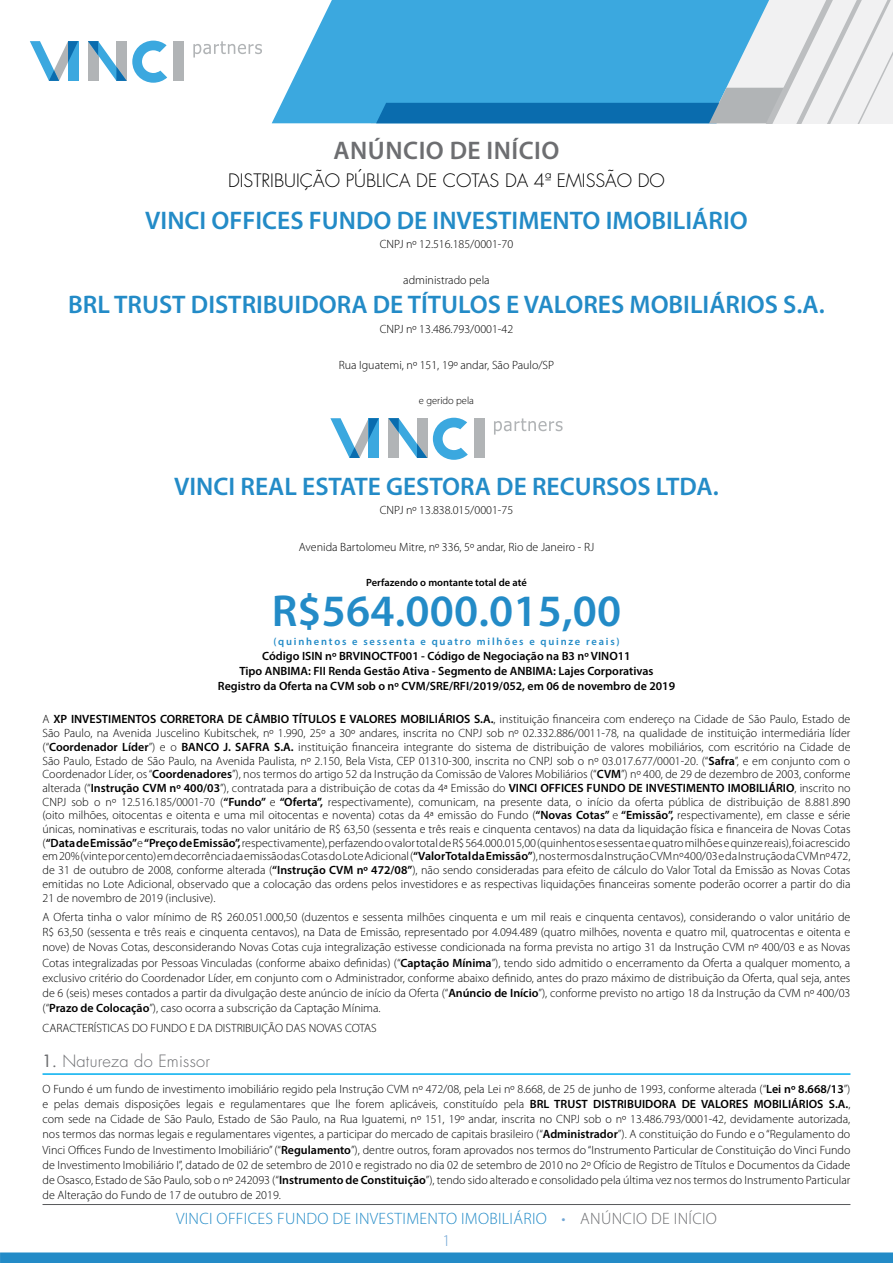
<style>
.page{position:relative;width:893px;height:1263px;background:#fff}
.page>*{position:absolute;margin:0;border:0;box-sizing:border-box;transform-origin:0 0}
.t1{font:600 45px "Myriad Pro";letter-spacing:.005em;color:#238bc7}
.t2{font:600 25.5px "Myriad Pro";color:#238bc7}
.t3{font:600 25.5px "Myriad Pro";letter-spacing:.02em;color:#6d6e71}
.t4{font:300 18px "Futura";color:#000}
.t5{font:300 16.5px/21.8px "Myriad Pro";letter-spacing:.02em;color:#238bc7;text-align:center}
.t6{font:300 16.5px "Futura";letter-spacing:.015em;color:#6d6e71}
.t7{font:300 12px/13.6px "Myriad Pro";color:#000;text-align:justify}
.t8{font:600 12px/15.1px "Myriad Pro";color:#000;text-align:center}
.t9{font:600 10.5px "Myriad Pro";letter-spacing:.17em;color:#238bc7}
.t10{font:600 10.5px "Myriad Pro";color:#000}
.t11{font:300 10.5px "Myriad Pro";color:#000}
.s1{font-weight:600}
.s2{font-weight:400}
.s3{color:#71a6d5}
.s4{color:#6d6e71}
</style>
<div class="page">
<div style="left:0;top:1252px;width:893px;height:11px;background:#238bc7"></div>
<hr style="left:43px;top:1204px;width:807px;height:1px;background:#58595b">
<svg style="left:272px;top:0;width:104px;height:123px;fill:#3ba8df"></svg>
<svg style="left:376px;top:0;width:517px;height:123px"></svg>
<div style="left:173px;top:41px;width:11px;height:40px;background:#b1b4b6"></div>
<svg style="left:30px;top:41px;width:48px;height:40px"></svg>
<svg style="left:88px;top:41px;width:79px;height:42px"></svg>
<svg style="left:193px;top:41px;width:69px;height:17px"></svg>
<hr style="left:43px;top:1073px;width:807px;height:2px;background:#00aeef">
<div style="left:474px;top:418px;width:10px;height:40px;background:#b1b4b6"></div>
<svg style="left:433px;top:418px;width:35px;height:42px"></svg>
<svg style="left:330px;top:418px;width:49px;height:40px"></svg>
<svg style="left:388px;top:418px;width:39px;height:40px"></svg>
<svg style="left:494px;top:418px;width:69px;height:17px"></svg>
<h2 class="t3" style="left:333px;top:135px;width:227px">ANÚNCIO DE INÍCIO</h2>
<h3 class="t4" style="left:228px;top:169px;width:438px">DISTRIBUIÇÃO PÚBLICA DE COTAS DA 4ª EMISSÃO DO</h3>
<h2 class="t2" style="left:145px;top:204px;width:604px">VINCI OFFICES FUNDO DE INVESTIMENTO IMOBILIÁRIO</h2>
<p class="t7" style="left:380px;top:237px;width:135px">CNPJ nº 12.516.185/0001-70</p>
<p class="t7" style="left:403px;top:274px;width:88px">administrado pela</p>
<h2 class="t2" style="left:68px;top:289px;width:758px">BRL TRUST DISTRIBUIDORA DE TÍTULOS E VALORES MOBILIÁRIOS S.A.</h2>
<p class="t7" style="left:380px;top:322px;width:135px">CNPJ nº 13.486.793/0001-42</p>
<p class="t7" style="left:339px;top:359px;width:217px">Rua Iguatemi, nº 151, 19º andar, São Paulo/SP</p>
<p class="t11" style="left:419px;top:395px;width:57px">e gerido pela</p>
<h2 class="t2" style="left:174px;top:470px;width:546px">VINCI REAL ESTATE GESTORA DE RECURSOS LTDA.</h2>
<p class="t7" style="left:380px;top:504px;width:135px">CNPJ nº 13.838.015/0001-75</p>
<p class="t7" style="left:299px;top:540px;width:297px">Avenida Bartolomeu Mitre, nº 336, 5º andar, Rio de Janeiro - RJ</p>
<p class="t10" style="left:366px;top:575px;width:162px">Perfazendo o montante total de até</p>
<h1 class="t1" style="left:272px;top:583px;width:351px">R$564.000.015,00</h1>
<p class="t9" style="left:273px;top:634px;width:348px">(quinhentos e sessenta e quatro milhões e quinze reais)</p>
<p class="t8" style="left:218px;top:648px;width:459px">Código ISIN nº BRVINOCTF001 - Código de Negociação na B3 nº VINO11<br>Tipo ANBIMA: FII Renda Gestão Ativa - Segmento de ANBIMA: Lajes Corporativas<br>Registro da Oferta na CVM sob o nº CVM/SRE/RFI/2019/052, em 06 de novembro de 2019</p>
<p class="t7" style="left:43px;top:713px;width:809px">A <span class="s1">XP INVESTIMENTOS CORRETORA DE CÂMBIO TÍTULOS E VALORES MOBILIÁRIOS S.A.</span>, instituição financeira com endereço na Cidade de São Paulo, Estado de São Paulo, na Avenida Juscelino Kubitschek, nº 1.990, 25º a 30º andares, inscrita no CNPJ sob nº 02.332.886/0011-78, na qualidade de instituição intermediária líder (“<span class="s1">Coordenador Líder</span>”) e o <span class="s1">BANCO J. SAFRA S.A.</span> instituição financeira integrante do sistema de distribuição de valores mobiliários, com escritório na Cidade de São Paulo, Estado de São Paulo, na Avenida Paulista, nº 2.150, Bela Vista, CEP 01310-300, inscrita no CNPJ sob o nº 03.017.677/0001-20. (“<span class="s1">Safra</span>”, e em conjunto com o Coordenador Líder, os “<span class="s1">Coordenadores</span>”), nos termos do artigo 52 da Instrução da Comissão de Valores Mobiliários (“<span class="s1">CVM</span>”) nº 400, de 29 de dezembro de 2003, conforme alterada (“<span class="s1">Instrução CVM nº 400/03</span>”), contratada para a distribuição de cotas da 4ª Emissão do <span class="s1">VINCI OFFICES FUNDO DE INVESTIMENTO IMOBILIÁRIO</span>, inscrito no CNPJ sob o nº 12.516.185/0001-70 (<span class="s1">“Fundo”</span> e <span class="s1">“Oferta”,</span> respectivamente), comunicam, na presente data, o início da oferta pública de distribuição de 8.881.890 (oito milhões, oitocentas e oitenta e uma mil oitocentas e noventa) cotas da 4ª emissão do Fundo (<span class="s1">“Novas Cotas”</span> e <span class="s1">“Emissão”,</span> respectivamente), em classe e série únicas, nominativas e escriturais, todas no valor unitário de R$ 63,50 (sessenta e três reais e cinquenta centavos) na data da liquidação física e financeira de Novas Cotas (<span class="s1">“Data de Emissão”</span> e <span class="s1">“Preço de Emissão”,</span> respectivamente), perfazendo o valor total de R$ 564.000.015,00 (quinhentos e sessenta e quatro milhões e quinze reais), foi acrescido em 20% (vinte por cento) em decorrência da emissão das Cotas do Lote Adicional (<span class="s1">“Valor Total da Emissão”</span>), nos termos da Instrução CVM nº 400/03 e da Instrução da CVM nº 472, de 31 de outubro de 2008, conforme alterada (<span class="s1">“Instrução CVM nº 472/08”</span>), não sendo consideradas para efeito de cálculo do Valor Total da Emissão as Novas Cotas emitidas no Lote Adicional, observado que a colocação das ordens pelos investidores e as respectivas liquidações financeiras somente poderão ocorrer a partir do dia 21 de novembro de 2019 (inclusive).</p>
<p class="t7" style="left:43px;top:910px;width:809px;line-height:15.1px">A Oferta tinha o valor mínimo de R$ 260.051.000,50 (duzentos e sessenta milhões cinquenta e um mil reais e cinquenta centavos), considerando o valor unitário de R$ 63,50 (sessenta e três reais e cinquenta centavos), na Data de Emissão, representado por 4.094.489 (quatro milhões, noventa e quatro mil, quatrocentas e oitenta e nove) de Novas Cotas, desconsiderando Novas Cotas cuja integralização estivesse condicionada na forma prevista no artigo 31 da Instrução CVM nº 400/03 e as Novas Cotas integralizadas por Pessoas Vinculadas (conforme abaixo definidas) (“<span class="s1">Captação Mínima</span>”), tendo sido admitido o encerramento da Oferta a qualquer momento, a exclusivo critério do Coordenador Líder, em conjunto com o Administrador, conforme abaixo definido, antes do prazo máximo de distribuição da Oferta, qual seja, antes de 6 (seis) meses contados a partir da divulgação deste anúncio de início da Oferta (“<span class="s1">Anúncio de Início</span>”), conforme previsto no artigo 18 da Instrução da CVM nº 400/03 (“<span class="s1">Prazo de Colocação</span>”), caso ocorra a subscrição da Captação Mínima.</p>
<p class="t7" style="left:43px;top:1021px;width:336px">CARACTERÍSTICAS DO FUNDO E DA DISTRIBUIÇÃO DAS NOVAS COTAS</p>
<h3 class="t6" style="left:43px;top:1050px;width:169px"><span class="s2">1.</span> Natureza do Emissor</h3>
<p class="t7" style="left:43px;top:1081px;width:809px;line-height:15.1px">O Fundo é um fundo de investimento imobiliário regido pela Instrução CVM nº 472/08, pela Lei nº 8.668, de 25 de junho de 1993, conforme alterada (“<span class="s1">Lei nº 8.668/13</span>”) e pelas demais disposições legais e regulamentares que lhe forem aplicáveis, constituído pela <span class="s1">BRL TRUST DISTRIBUIDORA DE VALORES MOBILIÁRIOS S.A.</span>, com sede na Cidade de São Paulo, Estado de São Paulo, na Rua Iguatemi, nº 151, 19º andar, inscrita no CNPJ sob o nº 13.486.793/0001-42, devidamente autorizada, nos termos das normas legais e regulamentares vigentes, a participar do mercado de capitais brasileiro (“<span class="s1">Administrador</span>”). A constituição do Fundo e o “Regulamento do Vinci Offices Fundo de Investimento Imobiliário” (“<span class="s1">Regulamento</span>”), dentre outros, foram aprovados nos termos do “Instrumento Particular de Constituição do Vinci Fundo de Investimento Imobiliário I”, datado de 02 de setembro de 2010 e registrado no dia 02 de setembro de 2010 no 2º Ofício de Registro de Títulos e Documentos da Cidade de Osasco, Estado de São Paulo, sob o nº 242093 (“<span class="s1">Instrumento de Constituição</span>”), tendo sido alterado e consolidado pela última vez nos termos do Instrumento Particular de Alteração do Fundo de 17 de outubro de 2019.</p>
<h3 class="t5" style="left:176px;top:1208px;width:542px">VINCI OFFICES FUNDO DE INVESTIMENTO IMOBILIÁRIO <span class="s3">•</span> <span class="s4">ANÚNCIO DE INÍCIO<br></span><span class="s3">1</span></h3>
</div>
